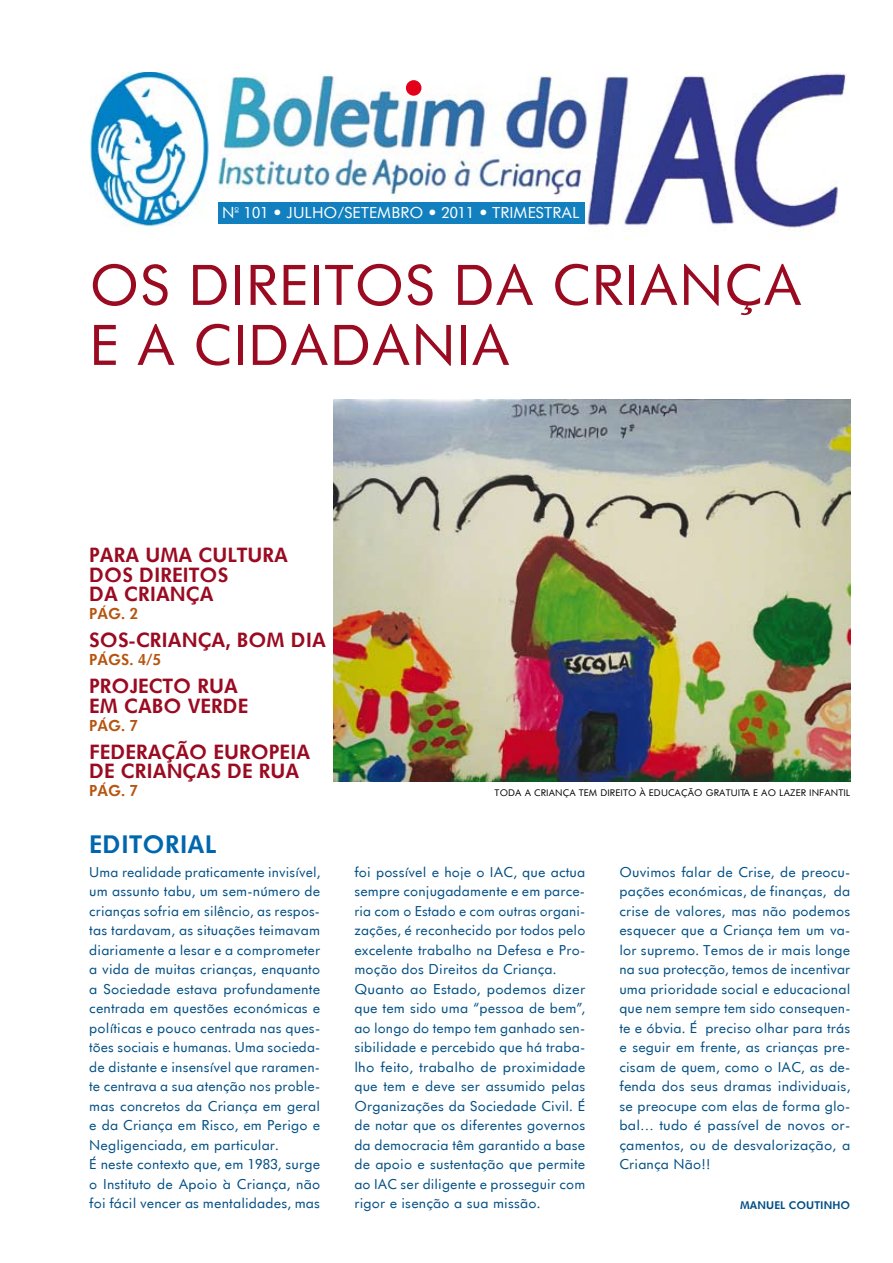
<style>
.page{position:relative;width:893px;height:1263px;background:#fff}
.page>*{position:absolute;margin:0;border:0;box-sizing:border-box;transform-origin:0 0}
.t1{font:54px/60px "Futurist";color:#9a0a21}
.t2{font:700 24px "Futurist";color:#0067ae}
.t3{font:700 19.5px/19.5px "Futurist";letter-spacing:-.01em;color:#9a0a21}
.t4{font:15px "Futurist";letter-spacing:-.01em;color:#fff}
.t5{font:700 15px "Futurist";letter-spacing:-.01em;color:#b65511}
.t6{font:13.5px/19.5px "Futurist";color:#004e84}
.t7{font:700 10.5px "Futurist";color:#004e84}
.t8{font:9px "Futurist";color:#000}
</style>
<div class="page">
<img style="left:334px;top:400px;width:516px;height:381px">
<img style="left:89px;top:72px;width:121px;height:156px">
<img style="left:218px;top:72px;width:629px;height:168px">
<div style="left:406px;top:80px;width:15px;height:16px;background:#e2001a;border-radius:50%"></div>
<div style="left:219px;top:203px;width:366px;height:21px;background:#1280bf"></div>
<p class="t4" style="left:222px;top:203px;width:359px">Nº 101 • JULHO/SETEMBRO • 2011 • TRIMESTRAL</p>
<h1 class="t1" style="left:89px;top:254px;width:715px">OS DIREITOS DA CRIANÇA<br>E A CIDADANIA</h1>
<h3 class="t3" style="left:89px;top:545px;width:137px;text-indent:56px">UMA CULTURA<br>DOS DIREITO</h3>
<h3 class="t3" style="left:89px;top:545px;width:25px">PARA</h3>
<h3 class="t3" style="left:218px;top:564px;width:12px">S</h3>
<h3 class="t3" style="left:89px;top:584px;width:62px">DA CRIAN</h3>
<h3 class="t3" style="left:186px;top:584px;width:29px">ÇA</h3>
<p class="t5" style="left:89px;top:604px;width:50px">PÁG. 2</p>
<h3 class="t3" style="left:89px;top:630px;width:238px">SOS-CRIANÇA, BOM DIA</h3>
<p class="t5" style="left:89px;top:650px;width:73px">PÁGS. 4/5</p>
<h3 class="t3" style="left:89px;top:676px;width:123px">PROJECTO RUA<br>EM CABO</h3>
<h3 class="t3" style="left:188px;top:695px;width:62px">VERDE</h3>
<p class="t5" style="left:89px;top:715px;width:50px">PÁG. 7</p>
<h3 class="t3" style="left:89px;top:741px;width:150px">FEDERAÇÃO EURO</h3>
<h3 class="t3" style="left:269px;top:741px;width:32px">PEIA</h3>
<h3 class="t3" style="left:89px;top:761px;width:58px">DE CRIAN</h3>
<h3 class="t3" style="left:183px;top:761px;width:91px">ÇAS DE RUA</h3>
<p class="t5" style="left:89px;top:781px;width:50px">PÁG. 7</p>
<p class="t8" style="left:495px;top:787px;width:53px">Toda a crian</p>
<p class="t8" style="left:563px;top:787px;width:23px">ça tem</p>
<p class="t8" style="left:600px;top:787px;width:13px">direito</p>
<p class="t8" style="left:639px;top:787px;width:81px">à e du cação gratuita</p>
<p class="t8" style="left:753px;top:787px;width:78px">eao lazer infantil</p>
<h2 class="t2" style="left:89px;top:829px;width:129px">EDITORIAL</h2>
<p class="t6" style="left:89px;top:862px;width:233px">Uma realidade praticamente invisível, um assunto tabu, um sem-número de crianças sofria em silêncio, as respos&shy;tas tardavam, as situações teimavam diariamente a lesar e a comprometer a vida de muitas crianças, enquanto a Sociedade estava profundamente centrada em questões económicas e políticas e pouco centrada nas ques&shy;tões sociais e humanas. Uma socieda&shy;de distante e insensível que raramen&shy;te centrava a sua atenção nos proble&shy;mas concretos da Criança em geral e da Criança em Risco, em Perigo e Negligenciada, em particular.<br>É neste contexto que, em 1983, surge o Instituto de Apoio à Criança, não foi fácil vencer as mentalidades, mas</p>
<p class="t6" style="left:354px;top:862px;width:233px">foi possível e hoje o IAC, que actua sempre conjugadamente e em parce&shy;ria com o Estado e com outras organi&shy;zações, é reconhecido por todos pelo excelente trabalho na Defesa e Pro&shy;moção dos Direitos da Criança.<br>Quanto ao Estado, podemos dizer que tem sido uma “pessoa de bem”, ao longo do tempo tem ganhado sen&shy;sibilidade e percebido que há traba&shy;lho feito, trabalho de proximidade que tem e deve ser assumido pelas Organizações da Sociedade Civil. É de notar que os diferentes governos da democracia têm garantido a base de apoio e sustentação que permite ao IAC ser diligente e prosseguir com rigor e isenção a sua missão.</p>
<p class="t6" style="left:619px;top:862px;width:233px;text-align:justify">Ouvimos falar de Crise, de preocu&shy;pações económicas, de finanças, da crise de valores, mas não podemos esquecer que a Criança tem um va&shy;lor supremo. Temos de ir mais longe na sua protecção, temos de incentivar uma prioridade social e educacional que nem sempre tem sido consequen&shy;te e óbvia. É preciso olhar para trás e seguir em frente, as crianças pre&shy;cisam de quem, como o IAC, as de&shy;fenda dos seus dramas individuais, se preocupe com elas de forma glo&shy;bal… tudo é passível de novos or&shy;çamentos, ou de desvalorização, a Criança Não!!</p>
<p class="t7" style="left:740px;top:1198px;width:112px">MANUEL COUTINHO</p>
</div>
